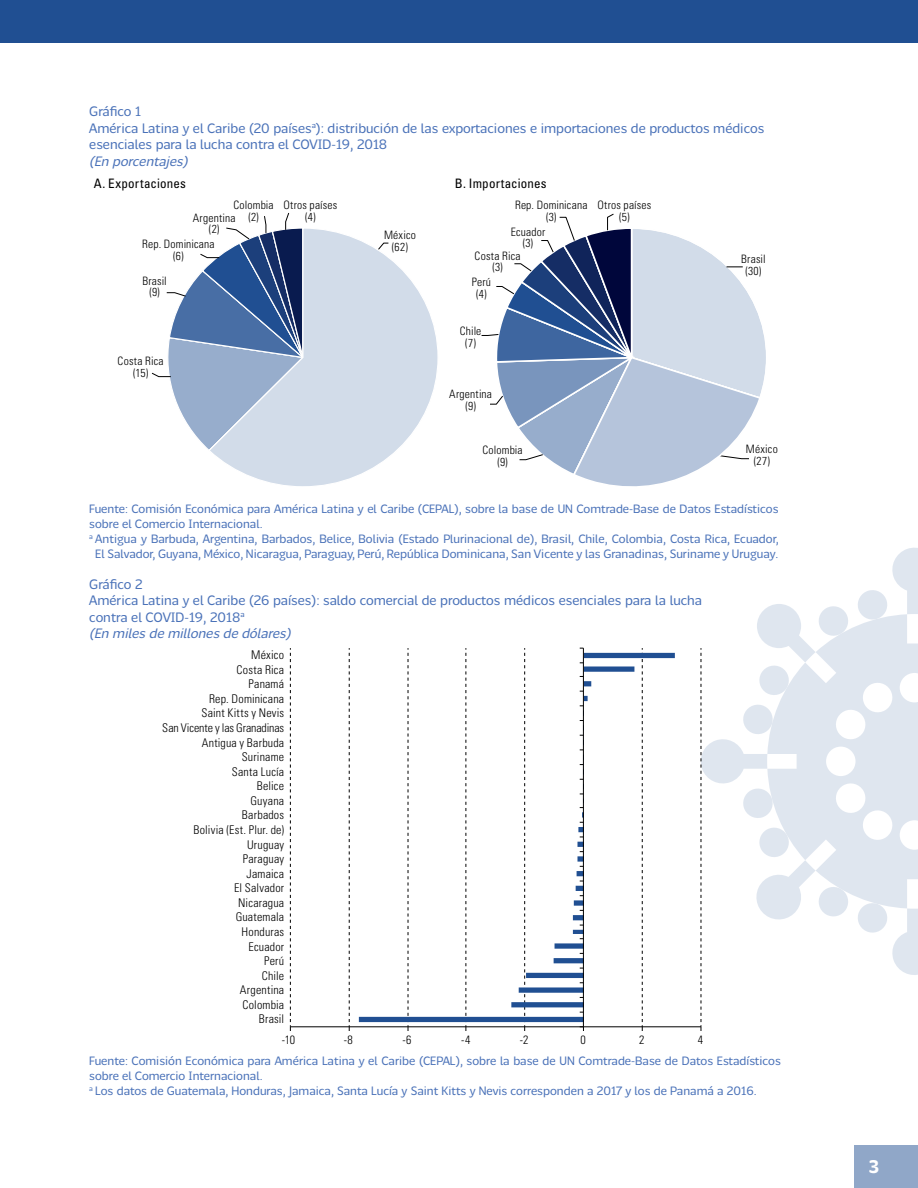
<style>
.page{position:relative;width:918px;height:1188px;background:#fff}
.page>*{position:absolute;margin:0;border:0;box-sizing:border-box;transform-origin:0 0}
.t1{font:700 18px "Chilena";color:#fff}
.tit__graficuadros{font:13.5px/16.5px "Chilena";color:#4971b8}
.tit__graficuadros-2{font:italic 13.5px "Chilena";color:#4971b8}
.t2{font:condensed 13.05px "Univers LT Std";letter-spacing:.015em;color:#000}
.Fuente_notas{font:12px/15px "Chilena";color:#4971b8;text-align:center}
.Fuente{font:12px/15px "Chilena";color:#4971b8}
.t3{font:300 condensed 12px "Univers LT Std";letter-spacing:.015em;color:#000}
.t4{font:300 condensed 12px "Univers LT Std";letter-spacing:-.01em;color:#000}
.t5{font:300 condensed 11.55px/11.6px "Univers LT Std";letter-spacing:.015em;color:#000;text-align:center}
</style>
<div class="page">
<div style="left:854px;top:1145px;width:64px;height:43px;background:#90a7c8"></div>
<svg style="left:850px;top:621px;width:68px;height:281px;fill:#dfe6ef"></svg>
<svg style="left:858px;top:547px;width:60px;height:74px"></svg>
<svg style="left:858px;top:902px;width:60px;height:73px"></svg>
<div style="left:0;top:0;width:918px;height:43px;background:#204f92"></div>
<svg style="left:151px;top:213px;width:139px;height:235px"></svg>
<svg style="left:207px;top:227px;width:231px;height:259px"></svg>
<svg style="left:481px;top:213px;width:285px;height:274px"></svg>
<svg style="left:359px;top:653px;width:316px;height:369px"></svg>
<hr style="left:290px;top:1026px;width:411px;height:1px;background:#000">
<svg style="left:698px;top:604px;width:152px;height:427px"></svg>
<svg style="left:642px;top:648px;width:1px;height:383px"></svg>
<svg style="left:524px;top:648px;width:1px;height:383px"></svg>
<svg style="left:466px;top:648px;width:1px;height:383px"></svg>
<svg style="left:408px;top:648px;width:1px;height:383px"></svg>
<svg style="left:349px;top:648px;width:1px;height:383px"></svg>
<svg style="left:290px;top:648px;width:1px;height:383px"></svg>
<hr style="left:583px;top:648px;width:1px;height:379px;background:#000">
<p class="tit__graficuadros" style="left:89px;top:103px;width:677px">Gráfico 1<br>América Latina y el Caribe (20 países<sup>a</sup>): distribución de las exportaciones e importaciones de productos médicos esenciales para la lucha contra el COVID-19, 2018</p>
<p class="tit__graficuadros-2" style="left:89px;top:152px;width:103px">(En porcentajes)</p>
<p class="t2" style="left:94px;top:175px;width:94px">A. Exportaciones</p>
<p class="t2" style="left:455px;top:175px;width:93px">B. Importaciones</p>
<p class="t5" style="left:234px;top:199px;width:42px">Colombia (2)</p>
<p class="t5" style="left:283px;top:199px;width:56px">Otros países (4)</p>
<p class="t5" style="left:193px;top:212px;width:44px">Argentina (2)</p>
<p class="t5" style="left:142px;top:238px;width:74px">Rep. Dominicana (6)</p>
<p class="t5" style="left:142px;top:275px;width:26px">Brasil (9)</p>
<p class="t5" style="left:118px;top:355px;width:48px">Costa Rica (15)</p>
<p class="t5" style="left:384px;top:229px;width:33px">México (62)</p>
<p class="t5" style="left:515px;top:199px;width:74px">Rep. Dominicana (3)</p>
<p class="t5" style="left:597px;top:199px;width:56px">Otros países (5)</p>
<p class="t5" style="left:511px;top:226px;width:36px">Ecuador (3)</p>
<p class="t5" style="left:475px;top:250px;width:48px">Costa Rica (3)</p>
<p class="t5" style="left:472px;top:276px;width:21px">Perú (4)</p>
<p class="t5" style="left:460px;top:325px;width:23px">Chile (7)</p>
<p class="t5" style="left:449px;top:388px;width:44px">Argentina (9)</p>
<p class="t5" style="left:483px;top:444px;width:42px">Colombia (9)</p>
<p class="t5" style="left:741px;top:253px;width:26px">Brasil (30)</p>
<p class="t5" style="left:746px;top:444px;width:33px">México (27)</p>
<p class="Fuente" style="left:89px;top:501px;width:691px">Fuente: Comisión Económica para América Latina y el Caribe (CEPAL), sobre la base de UN Comtrade-Base de Datos Estadísticos sobre el Comercio Internacional.</p>
<p class="Fuente_notas" style="left:89px;top:531px;width:691px"><sup>a</sup> Antigua y Barbuda, Argentina, Barbados, Belice, Bolivia (Estado Plurinacional de), Brasil, Chile, Colombia, Costa Rica, Ecuador,<br>El Salvador, Guyana, México, Nicaragua, Paraguay, Perú, República Dominicana, San Vicente y las Granadinas, Suriname y Uruguay.</p>
<p class="tit__graficuadros" style="left:89px;top:575px;width:614px">Gráfico 2<br>América Latina y el Caribe (26 países): saldo comercial de productos médicos esenciales para la lucha contra el COVID-19, 2018<sup>a</sup></p>
<p class="tit__graficuadros-2" style="left:89px;top:624px;width:207px">(En milesde millonesde dólares)</p>
<p class="t3" style="left:251px;top:648px;width:34px">México</p>
<p class="t3" style="left:236px;top:662px;width:49px">Costa Rica</p>
<p class="t3" style="left:249px;top:677px;width:37px">Panamá</p>
<p class="t3" style="left:209px;top:691px;width:77px">Rep. Dominicana</p>
<p class="t3" style="left:202px;top:706px;width:84px">Saint Kitts y Nevis</p>
<p class="t4" style="left:162px;top:721px;width:123px">San Vicente y las Granadinas</p>
<p class="t3" style="left:202px;top:735px;width:84px">Antigua y Barbuda</p>
<p class="t3" style="left:242px;top:750px;width:44px">Suriname</p>
<p class="t3" style="left:232px;top:764px;width:54px">Santa Lucía</p>
<p class="t3" style="left:257px;top:779px;width:29px">Belice</p>
<p class="t3" style="left:251px;top:793px;width:35px">Guyana</p>
<p class="t3" style="left:242px;top:808px;width:44px">Barbados</p>
<p class="t3" style="left:194px;top:822px;width:92px">Bolivia (Est. Plur. de)</p>
<p class="t3" style="left:247px;top:837px;width:39px">Uruguay</p>
<p class="t3" style="left:243px;top:852px;width:43px">Paraguay</p>
<p class="t3" style="left:247px;top:866px;width:39px">Jamaica</p>
<p class="t3" style="left:234px;top:881px;width:52px">El Salvador</p>
<p class="t3" style="left:238px;top:895px;width:47px">Nicaragua</p>
<p class="t3" style="left:236px;top:910px;width:50px">Guatemala</p>
<p class="t3" style="left:242px;top:924px;width:44px">Honduras</p>
<p class="t3" style="left:248px;top:939px;width:37px">Ecuador</p>
<p class="t3" style="left:264px;top:954px;width:22px">Perú</p>
<p class="t3" style="left:262px;top:968px;width:24px">Chile</p>
<p class="t3" style="left:240px;top:983px;width:46px">Argentina</p>
<p class="t3" style="left:243px;top:997px;width:43px">Colombia</p>
<p class="t3" style="left:259px;top:1012px;width:27px">Brasil</p>
<p class="t3" style="left:282px;top:1033px;width:15px">-10</p>
<p class="t3" style="left:344px;top:1033px;width:11px">-8</p>
<p class="t3" style="left:402px;top:1033px;width:11px">-6</p>
<p class="t3" style="left:461px;top:1033px;width:11px">-4</p>
<p class="t3" style="left:520px;top:1033px;width:10px">-2</p>
<p class="t3" style="left:580px;top:1033px;width:7px">0</p>
<p class="t3" style="left:639px;top:1033px;width:7px">2</p>
<p class="t3" style="left:698px;top:1033px;width:7px">4</p>
<p class="Fuente" style="left:89px;top:1052px;width:693px">Fuente: Comisión Económica para América Latina y el Caribe (CEPAL), sobre la base de UN Comtrade-Base de Datos Estadísticos sobre el Comercio Internacional.</p>
<p class="Fuente_notas" style="left:89px;top:1082px;width:669px"><sup>a</sup> Los datos de Guatemala, Honduras, Jamaica, Santa Lucía y Saint Kitts y Nevis corresponden a 2017 y los de Panamá a 2016.</p>
<h1 class="t1" style="left:869px;top:1154px;width:12px">3</h1>
</div>
